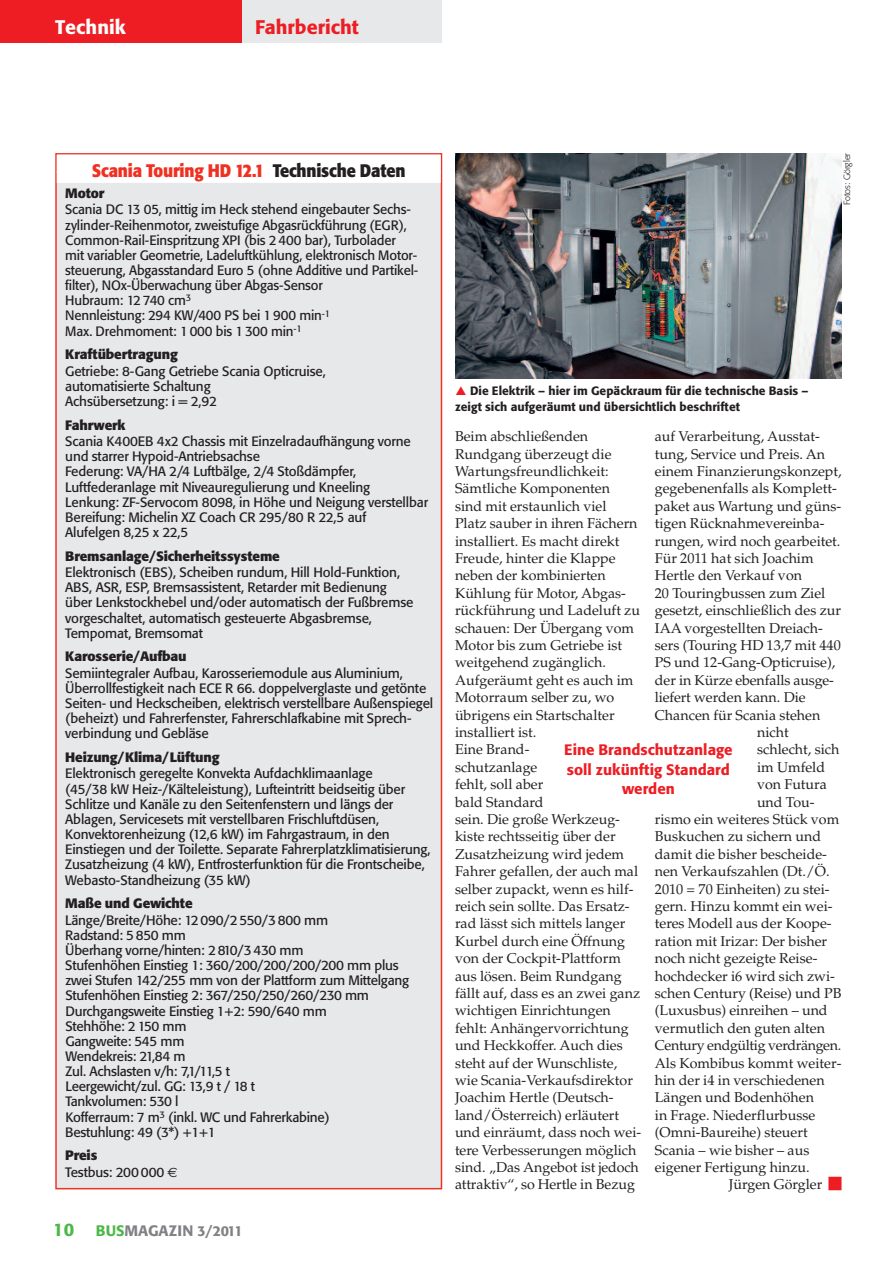
<style>
.page{position:relative;width:893px;height:1263px;background:#fff}
.page>*{position:absolute;margin:0;border:0;box-sizing:border-box;transform-origin:0 0}
.t1{font:500 19.5px "Formata BQ";color:#ee1d23}
.t2{font:500 19.5px "Formata BQ";color:#fff}
.t3{font:700 18px "Formata BQ";letter-spacing:-.01em;color:#ef3122;scale:.9 1}
.t4{font:500 15px/19.5px "Formata BQ";color:#ee1d23;text-align:center}
.t5{font:500 15px "Formata BQ";color:#808285}
.t6{font:14.25px/17.4px "Palatino";color:#231f20}
.t7{font:14.25px "Palatino";letter-spacing:-.025em;color:#231f20}
.t8{font:13.5px/15.1px "Formata BQ";letter-spacing:-.01em;color:#231f20}
.t9{font:700 13.5px "Formata BQ";letter-spacing:-.01em;color:#231f20}
.t10{font:500 12px/16.5px "Formata BQ";color:#231f20}
.t11{font:300 9px "Formata BQ";color:#231f20}
.s1{color:#231f20}
.s2{font-weight:700}
.s3{font-family:"Euro Sans"}
.s4{font-size:18px;color:#4cb848}
.s5{color:#4cb848}
.s6{font-size:14.25px}
</style>
<div class="page">
<div style="left:0;top:0;width:242px;height:43px;background:#ee1d23"></div>
<div style="left:242px;top:0;width:200px;height:43px;background:#e7e8e9"></div>
<div style="left:828px;top:1177px;width:13px;height:13px;background:#ee1d23"></div>
<div style="left:57px;top:155px;width:384px;height:1033px;background:#e7e8e9"></div>
<div style="left:55px;top:153px;width:387px;height:1036px;border:2px solid #ef3122"></div>
<div style="left:57px;top:155px;width:384px;height:18px;background:#fff"></div>
<div style="left:57px;top:171px;width:384px;height:12px;background:#fff"></div>
<img style="left:455px;top:153px;width:387px;height:225px">
<h1 class="t2" style="left:55px;top:16px;width:72px">Technik</h1>
<h1 class="t1" style="left:255px;top:16px;width:105px">Fahrbericht</h1>
<h2 class="t3" style="left:92px;top:160px;width:350px">Scania Touring HD 12.1 <span class="s1">Technische Daten</span></h2>
<p class="t9" style="left:65px;top:185px;width:41px">Motor</p>
<p class="t8" style="left:65px;top:202px;width:354px">Scania DC 13 05, mittig im Heck stehend eingebauter Sechs&shy;zylinder-Reihenmotor, zweistufige Abgasrückführung (EGR), Common-Rail-Einspritzung XPI (bis 2 400 bar), Turbolader<br>mit variabler Geometrie, Ladeluftkühlung, elektronisch Motor&shy;steuerung, Abgasstandard Euro 5 (ohne Additive und Partikel&shy;filter), NOx-Überwachung über Abgas-Sensor<br>Hubraum: 12 740 cm<sup>3<br></sup>Nennleistung: 294 KW/400 PS bei 1 900 min<sup>-1<br></sup>Max. Drehmoment: 1 000 bis 1 300 min<sup>-1</sup></p>
<p class="t9" style="left:65px;top:347px;width:114px">Kraftübertragung</p>
<p class="t8" style="left:65px;top:364px;width:262px">Getriebe: 8-Gang Getriebe Scania Opticruise, automatisierte Schaltung<br>Achsübersetzung: i = 2,92</p>
<p class="t9" style="left:65px;top:417px;width:62px">Fahrwerk</p>
<p class="t8" style="left:65px;top:434px;width:364px">Scania K400EB 4x2 Chassis mit Einzelradaufhängung vorne und starrer Hypoid-Antriebsachse<br>Federung: VA/HA 2/4 Luftbälge, 2/4 Stoßdämpfer, Luftfederanlage mit Niveauregulierung und Kneeling<br>Lenkung: ZF-Servocom 8098, in Höhe und Neigung verstellbar Bereifung: Michelin XZ Coach CR 295/80 R 22,5 auf<br>Alufelgen 8,25 x 22,5</p>
<p class="t9" style="left:65px;top:548px;width:216px">Bremsanlage/Sicherheitssysteme</p>
<p class="t8" style="left:65px;top:565px;width:350px">Elektronisch (EBS), Scheiben rundum, Hill Hold-Funktion, ABS, ASR, ESP, Bremsassistent, Retarder mit Bedienung über Lenkstockhebel und/oder automatisch der Fußbremse vorgeschaltet, automatisch gesteuerte Abgasbremse, Tempomat, Bremsomat</p>
<p class="t9" style="left:65px;top:649px;width:123px">Karosserie/Aufbau</p>
<p class="t8" style="left:65px;top:666px;width:369px">Semiintegraler Aufbau, Karosseriemodule aus Aluminium, Überrollfestigkeit nach ECE R 66. doppelverglaste und getönte Seiten- und Heckscheiben, elektrisch verstellbare Außenspiegel (beheizt) und Fahrerfenster, Fahrerschlafkabine mit Sprech&shy;verbindung und Gebläse</p>
<p class="t9" style="left:65px;top:749px;width:156px">Heizung/Klima/Lüftung</p>
<p class="t8" style="left:65px;top:766px;width:367px">Elektronisch geregelte Konvekta Aufdachklimaanlage<br>(45/38 kW Heiz-/Kälteleistung), Lufteintritt beidseitig über Schlitze und Kanäle zu den Seitenfenstern und längs der Ablagen, Servicesets mit verstellbaren Frischluftdüsen, Konvektorenheizung (12,6 kW) im Fahrgastraum, in den Einstiegen und der Toilette. Separate Fahrerplatzklimatisierung, Zusatzheizung (4 kW), Entfrosterfunktion für die Frontscheibe, Webasto-Standheizung (35 kW)</p>
<p class="t9" style="left:65px;top:896px;width:129px">Maße und Gewichte</p>
<p class="t8" style="left:65px;top:913px;width:345px">Länge/Breite/Höhe: 12 090/2 550/3 800 mm<br>Radstand: 5 850 mm<br>Überhang vorne/hinten: 2 810/3 430 mm<br>Stufenhöhen Einstieg 1: 360/200/200/200/200 mm plus zwei Stufen 142/255 mm von der Plattform zum Mittelgang Stufenhöhen Einstieg 2: 367/250/250/260/230 mm Durchgangsweite Einstieg 1+2: 590/640 mm<br>Stehhöhe: 2 150 mm<br>Gangweite: 545 mm<br>Wendekreis: 21,84 m<br>Zul. Achslasten v/h: 7,1/11,5 t<br>Leergewicht/zul. GG: 13,9 t / 18 t<br>Tankvolumen: 530 l<br>Kofferraum: 7 m<sup>3</sup> (inkl. WC und Fahrerkabine)<br>Bestuhlung: 49 (3*) +1+1</p>
<p class="t8" style="left:65px;top:1148px;width:114px;line-height:16.5px"><span class="s2">Preis<br></span>Testbus: 200 000 <span class="s3">€</span></p>
<p class="t5" style="left:53px;top:1222px;width:191px"><span class="s4">10</span> <span class="s5">BUS</span>MAGAZIN <span class="s6">3/2011</span></p>
<p class="t11" style="left:842px;top:205px;width:54px;rotate:-90deg">Fotos: Görgler</p>
<p class="t10" style="left:455px;top:382px;width:355px;text-indent:15px">Die Elektrik – hier im Gepäckraum für die technische Basis – zeigt sich aufgeräumt und übersichtlich beschriftet</p>
<p class="t6" style="left:455px;top:429px;width:188px">Beim abschließenden<br>Rundgang überzeugt die<br>Wartungsfreundlichkeit:<br>Sämtliche Komponenten<br>sind mit erstaunlich viel<br>Platz sauber in ihren Fächern installiert. Es macht direkt<br>Freude, hinter die Klappe neben der kombinierten<br>Kühlung für Motor, Abgas&shy;rückführung und Ladeluft zu schauen: Der Übergang vom<br>Motor bis zum Getriebe ist weitgehend zugänglich.<br>Aufgeräumt geht es auch im<br>Motorraum selber zu, wo übrigens ein Startschalter installiert ist.<br>Eine Brand-<br>schutzanlage<br>fehlt, soll aber<br>bald Standard<br>sein. Die große Werkzeug&shy;kiste rechtsseitig über der<br>Zusatzheizung wird jedem<br>Fahrer gefallen, der auch mal selber zupackt, wenn es hilf&shy;reich sein sollte. Das Ersatz&shy;rad lässt sich mittels langer<br>Kurbel durch eine Öffnung von der Cockpit-Plattform aus lösen. Beim Rundgang fällt auf, dass es an zwei ganz wichtigen Einrichtungen fehlt: Anhängervorrichtung und Heckkoffer. Auch dies steht auf der Wunschliste, wie Scania-Verkaufsdirektor<br>Joachim Hertle (Deutsch&shy;land/Österreich) erläutert und einräumt, dass noch wei&shy;tere Verbesserungen möglich sind. „Das Angebot ist jedoch attraktiv“, so Hertle in Bezug</p>
<p class="t6" style="left:655px;top:429px;width:167px">auf Verarbeitung, Ausstat-</p>
<p class="t6" style="left:655px;top:447px;width:172px">tung, Service und Preis. An</p>
<p class="t6" style="left:655px;top:464px;width:188px">einem Finanzierungskonzept,</p>
<p class="t6" style="left:655px;top:481px;width:183px">gegebenenfalls als Komplett-</p>
<p class="t6" style="left:655px;top:499px;width:188px">paket aus Wartung und güns-</p>
<p class="t6" style="left:655px;top:516px;width:171px">tigen Rücknahmevereinba-</p>
<p class="t6" style="left:655px;top:534px;width:187px">rungen, wird noch gearbeitet.</p>
<p class="t6" style="left:655px;top:551px;width:160px">Für 2011 hat sich Joachim</p>
<p class="t6" style="left:655px;top:568px;width:149px">Hertle den Verkauf von</p>
<p class="t6" style="left:655px;top:586px;width:172px">20 Touringbussen zum Ziel</p>
<p class="t6" style="left:655px;top:603px;width:188px">gesetzt, einschließlich des zur</p>
<p class="t6" style="left:655px;top:621px;width:170px">IAA vorgestellten Dreiach-</p>
<p class="t6" style="left:655px;top:638px;width:187px">sers (Touring HD 13,7 mit 440</p>
<p class="t6" style="left:655px;top:655px;width:182px">PS und 12-Gang-Opticruise),</p>
<p class="t6" style="left:655px;top:673px;width:181px">der in Kürze ebenfalls ausge-</p>
<p class="t6" style="left:655px;top:690px;width:152px">liefert werden kann. Die</p>
<p class="t6" style="left:655px;top:708px;width:167px">Chancen für Scania stehen</p>
<p class="t6" style="left:757px;top:725px;width:33px">nicht</p>
<p class="t6" style="left:757px;top:742px;width:84px">schlecht, sich</p>
<p class="t6" style="left:757px;top:760px;width:70px">im Umfeld</p>
<p class="t6" style="left:757px;top:777px;width:71px">von Futura</p>
<p class="t6" style="left:757px;top:795px;width:59px">und Tou-</p>
<p class="t6" style="left:655px;top:812px;width:186px">rismo ein weiteres Stück vom</p>
<p class="t6" style="left:655px;top:829px;width:168px">Buskuchen zu sichern und</p>
<p class="t6" style="left:655px;top:847px;width:174px">damit die bisher bescheide-</p>
<p class="t6" style="left:655px;top:864px;width:176px">nen Verkaufszahlen (Dt./Ö.</p>
<p class="t6" style="left:655px;top:882px;width:176px">2010 = 70 Einheiten) zu stei-</p>
<p class="t6" style="left:655px;top:899px;width:179px">gern. Hinzu kommt ein wei-</p>
<p class="t6" style="left:655px;top:916px;width:178px">teres Modell aus der Koope-</p>
<p class="t6" style="left:655px;top:934px;width:174px">ration mit Irizar: Der bisher</p>
<p class="t6" style="left:655px;top:951px;width:164px">noch nicht gezeigte Reise-</p>
<p class="t6" style="left:655px;top:969px;width:182px">hochdecker i6 wird sich zwi-</p>
<p class="t6" style="left:655px;top:986px;width:188px">schen Century (Reise) und PB</p>
<p class="t6" style="left:655px;top:1003px;width:174px">(Luxusbus) einreihen – und</p>
<p class="t6" style="left:655px;top:1021px;width:172px">vermutlich den guten alten</p>
<p class="t7" style="left:655px;top:1040px;width:188px">Century endgültig verdrängen.</p>
<p class="t6" style="left:655px;top:1056px;width:188px">Als Kombibus kommt weiter-</p>
<p class="t6" style="left:655px;top:1073px;width:171px">hin der i4 in verschiedenen</p>
<p class="t6" style="left:655px;top:1090px;width:161px">Längen und Bodenhöhen</p>
<p class="t6" style="left:655px;top:1108px;width:162px">in Frage. Niederflurbusse</p>
<p class="t6" style="left:655px;top:1125px;width:154px">(Omni-Baureihe) steuert</p>
<p class="t6" style="left:655px;top:1143px;width:156px">Scania – wie bisher – aus</p>
<p class="t6" style="left:655px;top:1160px;width:156px">eigener Fertigung hinzu.</p>
<p class="t6" style="left:729px;top:1177px;width:95px">Jürgen Görgler</p>
<p class="t4" style="left:564px;top:740px;width:170px">Eine Brandschutzanlage soll zukünftig Standard werden</p>
</div>
